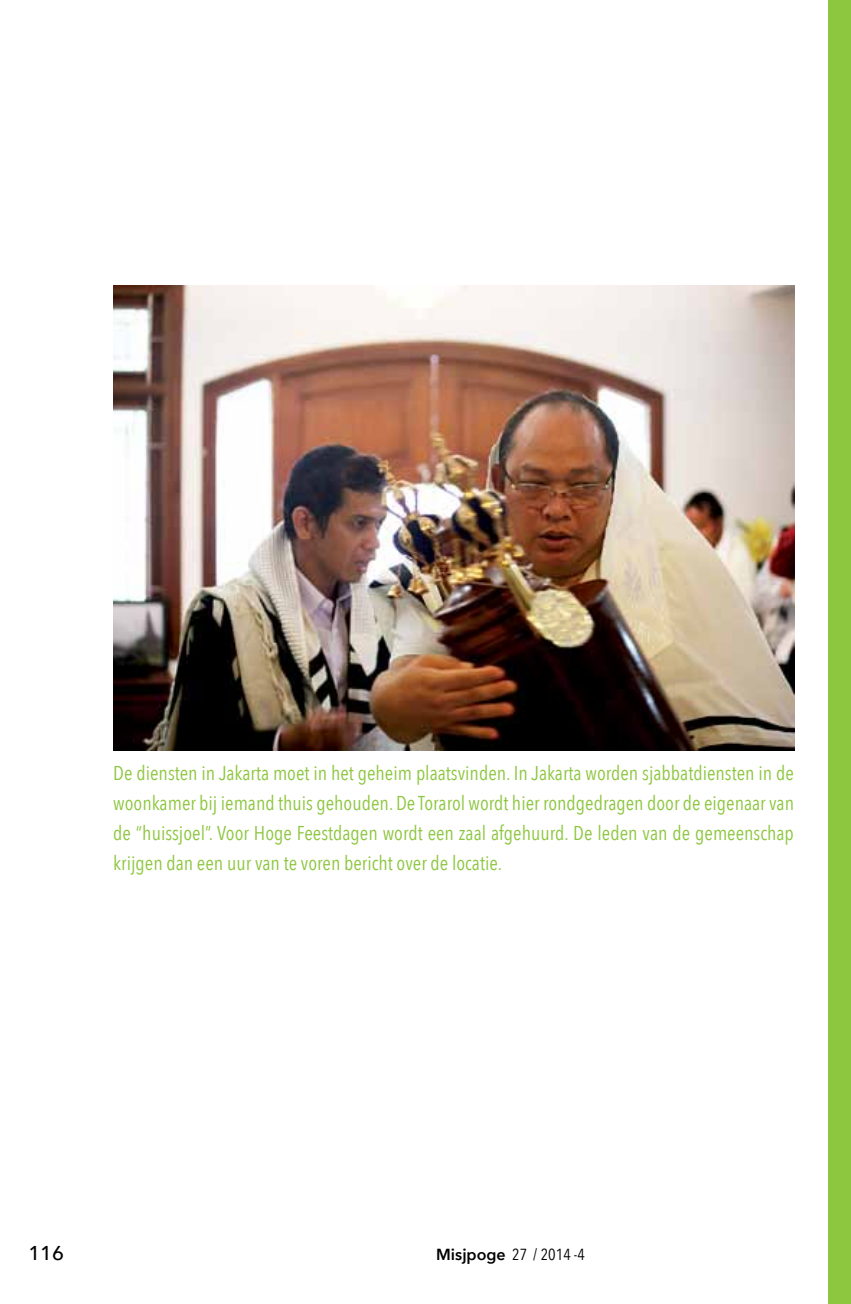
<style>
.page{position:relative;width:851px;height:1304px;background:#fff}
.page>*{position:absolute;margin:0;border:0;box-sizing:border-box;transform-origin:0 0}
.t1{font:20px/30px "Avenir Next Condensed";color:#8dc63f;text-align:justify}
.t2{font:500 20px "Avenir Next";color:#000}
.t3{font:16px "Avenir Next Condensed";color:#000}
.s1{font-family:"Avenir Next";font-weight:600}
</style>
<div class="page">
<div style="left:828px;top:0;width:22px;height:1304px;background:#8dc63f"></div>
<img style="left:113px;top:285px;width:681px;height:465px">
<p class="t1" style="left:113px;top:757px;width:682px">De diensten in Jakarta moet in het geheim plaatsvinden. In Jakarta worden sjabbatdiensten in de woonkamer bij iemand thuis gehouden. De Torarol wordt hier rondgedragen door de eigenaar van de “huissjoel”. Voor Hoge Feestdagen wordt een zaal afgehuurd. De leden van de gemeenschap krijgen dan een uur van te voren bericht over de locatie.</p>
<p class="t2" style="left:28px;top:1236px;width:37px">116</p>
<p class="t3" style="left:436px;top:1241px;width:150px"><span class="s1">Misjpoge</span> 27 / 2014 -4</p>
</div>
